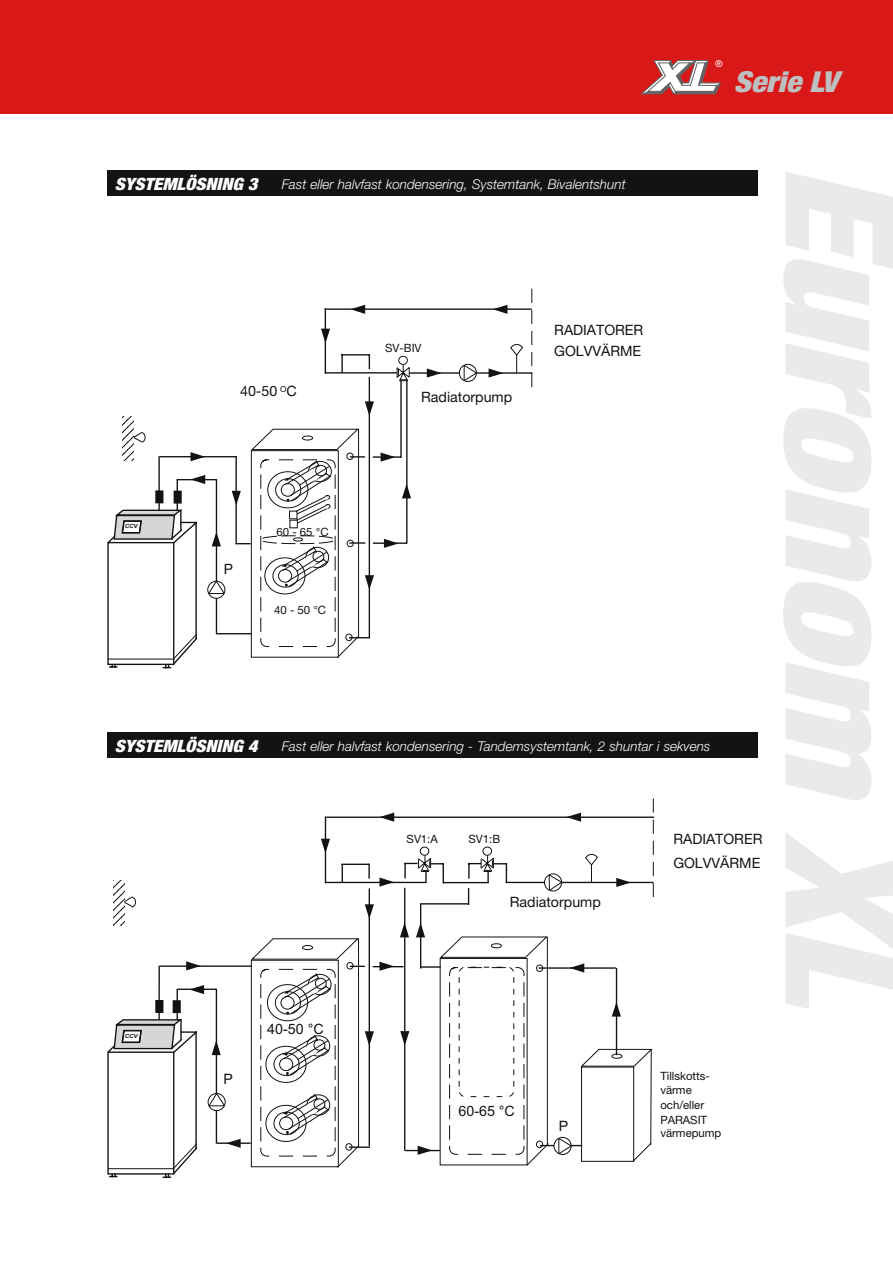
<style>
.page{position:relative;width:893px;height:1263px;background:#fff}
.page>*{position:absolute;margin:0;border:0;box-sizing:border-box;transform-origin:0 0}
.t1{font:italic 900 condensed 154.95px "Helvetica Neue";color:#e9eaeb;scale:1.1 1}
.t2{font:italic 900 condensed 28.95px "Helvetica Neue";color:#bebfc1;scale:1.1 1}
.t3{font:italic 900 condensed 16.95px "Helvetica Neue";color:#fff;scale:1.1 1}
.t4{font:14.25px/21.1px "Helvetica Neue";color:#141314}
.t5{font:14.25px "Arial";color:#141314}
.t6{font:italic 300 13.5px "Helvetica Neue";color:#fff}
.t7{font:11.4px/14.2px "Helvetica Neue";color:#141314}
.t8{font:condensed 9.6px "Helvetica Neue";color:#fff}
.t9{font:700 5.7px "Arial";color:#141314;scale:1.1 1}
</style>
<div class="page">
<div style="left:0;top:0;width:893px;height:114px;background:#d91918"></div>
<svg style="left:641px;top:60px;width:80px;height:34px"></svg>
<div style="left:107px;top:170px;width:651px;height:26px;background:#141314"></div>
<div style="left:107px;top:732px;width:651px;height:26px;background:#141314"></div>
<hr style="left:400px;top:381px;width:2px;height:77px;background:#141314">
<hr style="left:373px;top:456px;width:27px;height:2px;background:#141314">
<hr style="left:369px;top:377px;width:1px;height:260px;background:#141314">
<hr style="left:325px;top:372px;width:72px;height:1px;background:#141314">
<hr style="left:325px;top:309px;width:1px;height:65px;background:#141314">
<hr style="left:325px;top:308px;width:207px;height:2px;background:#141314">
<hr style="left:158px;top:456px;width:2px;height:55px;background:#141314">
<hr style="left:177px;top:479px;width:1px;height:33px;background:#141314">
<div style="left:156px;top:491px;width:7px;height:12px;background:#141314"></div>
<div style="left:155px;top:490px;width:8px;height:13px;border:1px solid #141314"></div>
<div style="left:174px;top:491px;width:7px;height:12px;background:#141314"></div>
<div style="left:174px;top:491px;width:8px;height:13px;border:1px solid #141314"></div>
<hr style="left:373px;top:542px;width:34px;height:2px;background:#141314">
<hr style="left:406px;top:381px;width:1px;height:162px;background:#141314">
<hr style="left:410px;top:372px;width:122px;height:2px;background:#141314">
<svg style="left:341px;top:356px;width:2px;height:16px"></svg>
<hr style="left:341px;top:354px;width:28px;height:2px;background:#141314">
<svg style="left:369px;top:354px;width:1px;height:15px"></svg>
<hr style="left:216px;top:479px;width:1px;height:154px;background:#141314">
<hr style="left:177px;top:479px;width:39px;height:1px;background:#141314">
<hr style="left:160px;top:456px;width:77px;height:1px;background:#141314">
<hr style="left:216px;top:633px;width:35px;height:1px;background:#141314">
<svg style="left:107px;top:508px;width:91px;height:160px"></svg>
<svg style="left:396px;top:356px;width:14px;height:25px"></svg>
<svg style="left:532px;top:289px;width:1px;height:14px"></svg>
<svg style="left:532px;top:310px;width:1px;height:14px"></svg>
<svg style="left:532px;top:331px;width:1px;height:14px"></svg>
<svg style="left:532px;top:352px;width:1px;height:14px"></svg>
<svg style="left:532px;top:373px;width:1px;height:14px"></svg>
<svg style="left:123px;top:416px;width:23px;height:45px"></svg>
<svg style="left:190px;top:452px;width:15px;height:9px"></svg>
<svg style="left:212px;top:532px;width:9px;height:14px"></svg>
<svg style="left:190px;top:475px;width:15px;height:9px"></svg>
<svg style="left:232px;top:428px;width:142px;height:230px"></svg>
<svg style="left:402px;top:484px;width:9px;height:14px"></svg>
<svg style="left:384px;top:539px;width:15px;height:9px"></svg>
<svg style="left:381px;top:452px;width:14px;height:10px"></svg>
<svg style="left:365px;top:401px;width:9px;height:15px"></svg>
<svg style="left:321px;top:329px;width:9px;height:14px"></svg>
<svg style="left:350px;top:305px;width:15px;height:9px"></svg>
<svg style="left:427px;top:368px;width:14px;height:10px"></svg>
<svg style="left:489px;top:368px;width:14px;height:10px"></svg>
<svg style="left:493px;top:305px;width:14px;height:9px"></svg>
<svg style="left:459px;top:364px;width:17px;height:17px"></svg>
<div style="left:459px;top:364px;width:18px;height:18px;border:1px solid #141314;border-radius:50%"></div>
<svg style="left:463px;top:364px;width:15px;height:18px"></svg>
<div style="left:207px;top:581px;width:18px;height:18px;border:1px solid #141314;border-radius:50%"></div>
<svg style="left:208px;top:580px;width:17px;height:17px"></svg>
<svg style="left:510px;top:344px;width:13px;height:29px"></svg>
<hr style="left:540px;top:1145px;width:42px;height:1px;background:#141314">
<hr style="left:404px;top:888px;width:1px;height:263px;background:#141314">
<hr style="left:373px;top:966px;width:31px;height:1px;background:#141314">
<hr style="left:369px;top:888px;width:1px;height:258px;background:#141314">
<hr style="left:325px;top:882px;width:101px;height:1px;background:#141314">
<hr style="left:325px;top:816px;width:1px;height:67px;background:#141314">
<hr style="left:326px;top:816px;width:328px;height:2px;background:#141314">
<hr style="left:158px;top:966px;width:2px;height:55px;background:#141314">
<hr style="left:177px;top:989px;width:1px;height:33px;background:#141314">
<div style="left:156px;top:1001px;width:7px;height:11px;background:#141314"></div>
<div style="left:155px;top:1000px;width:8px;height:13px;border:1px solid #141314"></div>
<div style="left:173px;top:1001px;width:7px;height:11px;background:#141314"></div>
<div style="left:173px;top:1000px;width:8px;height:13px;border:1px solid #141314"></div>
<hr style="left:405px;top:1150px;width:35px;height:1px;background:#141314">
<hr style="left:421px;top:966px;width:20px;height:2px;background:#141314">
<hr style="left:420px;top:903px;width:1px;height:65px;background:#141314">
<hr style="left:506px;top:882px;width:147px;height:1px;background:#141314">
<svg style="left:341px;top:864px;width:29px;height:18px"></svg>
<hr style="left:216px;top:989px;width:1px;height:155px;background:#141314">
<hr style="left:178px;top:988px;width:38px;height:2px;background:#141314">
<hr style="left:160px;top:965px;width:92px;height:2px;background:#141314">
<hr style="left:217px;top:1142px;width:34px;height:2px;background:#141314">
<svg style="left:107px;top:1018px;width:91px;height:160px"></svg>
<svg style="left:439px;top:936px;width:109px;height:22px"></svg>
<hr style="left:547px;top:937px;width:1px;height:208px;background:#141314">
<svg style="left:404px;top:847px;width:40px;height:36px"></svg>
<hr style="left:443px;top:882px;width:46px;height:1px;background:#141314">
<hr style="left:420px;top:903px;width:49px;height:1px;background:#141314">
<svg style="left:468px;top:847px;width:39px;height:58px"></svg>
<hr style="left:539px;top:967px;width:77px;height:2px;background:#141314">
<svg style="left:449px;top:964px;width:100px;height:202px"></svg>
<svg style="left:580px;top:1048px;width:73px;height:114px"></svg>
<hr style="left:616px;top:968px;width:1px;height:87px;background:#141314">
<svg style="left:653px;top:798px;width:1px;height:14px"></svg>
<svg style="left:653px;top:820px;width:1px;height:14px"></svg>
<svg style="left:653px;top:841px;width:1px;height:14px"></svg>
<svg style="left:653px;top:862px;width:1px;height:14px"></svg>
<svg style="left:653px;top:883px;width:1px;height:14px"></svg>
<svg style="left:113px;top:881px;width:23px;height:44px"></svg>
<svg style="left:365px;top:904px;width:9px;height:15px"></svg>
<svg style="left:321px;top:839px;width:9px;height:14px"></svg>
<svg style="left:379px;top:877px;width:15px;height:10px"></svg>
<svg style="left:186px;top:961px;width:15px;height:9px"></svg>
<svg style="left:570px;top:963px;width:14px;height:9px"></svg>
<svg style="left:418px;top:1146px;width:14px;height:9px"></svg>
<svg style="left:379px;top:812px;width:15px;height:10px"></svg>
<svg style="left:566px;top:812px;width:15px;height:10px"></svg>
<svg style="left:616px;top:878px;width:15px;height:9px"></svg>
<svg style="left:250px;top:938px;width:144px;height:230px"></svg>
<svg style="left:400px;top:1031px;width:9px;height:15px"></svg>
<svg style="left:400px;top:923px;width:9px;height:14px"></svg>
<svg style="left:212px;top:1040px;width:9px;height:15px"></svg>
<svg style="left:189px;top:985px;width:15px;height:9px"></svg>
<svg style="left:226px;top:1139px;width:15px;height:9px"></svg>
<svg style="left:416px;top:923px;width:9px;height:14px"></svg>
<svg style="left:612px;top:1002px;width:9px;height:14px"></svg>
<div style="left:544px;top:873px;width:18px;height:18px;border:1px solid #141314;border-radius:50%"></div>
<svg style="left:548px;top:874px;width:15px;height:18px"></svg>
<div style="left:554px;top:1137px;width:17px;height:18px;border:1px solid #141314;border-radius:50%"></div>
<svg style="left:558px;top:1137px;width:14px;height:18px"></svg>
<div style="left:208px;top:1093px;width:18px;height:18px;border:1px solid #141314;border-radius:50%"></div>
<svg style="left:208px;top:1092px;width:18px;height:15px"></svg>
<svg style="left:585px;top:854px;width:13px;height:28px"></svg>
<p class="t8" style="left:715px;top:58px;width:9px">®</p>
<h2 class="t2" style="left:734px;top:64px;width:96px">Serie LV</h2>
<p class="t3" style="left:115px;top:174px;width:131px">SYSTEMLÖSNING 3</p>
<p class="t6" style="left:282px;top:176px;width:345px">Fast eller halvfast kondensering, Systemtank, Bivalentshunt</p>
<p class="t7" style="left:385px;top:340px;width:38px">SV-BIV</p>
<p class="t4" style="left:554px;top:319px;width:91px">RADIATORER<br>GOLVVÄRME</p>
<p class="t9" style="left:125px;top:523px;width:14px">CCV</p>
<p class="t4" style="left:240px;top:380px;width:58px">40-50 <sup>O</sup>C</p>
<p class="t4" style="left:224px;top:558px;width:11px">P</p>
<p class="t7" style="left:277px;top:524px;width:54px">60 - 65 °C</p>
<p class="t7" style="left:274px;top:602px;width:54px">40 - 50 °C</p>
<p class="t4" style="left:421px;top:386px;width:93px">Radiatorpump</p>
<p class="t3" style="left:115px;top:736px;width:131px">SYSTEMLÖSNING 4</p>
<p class="t6" style="left:282px;top:738px;width:430px">Fast eller halvfast kondensering - Tandemsystemtank, 2 shuntar i sekvens</p>
<p class="t7" style="left:407px;top:831px;width:33px">SV1:A</p>
<p class="t7" style="left:469px;top:831px;width:33px">SV1:B</p>
<p class="t4" style="left:510px;top:891px;width:93px">Radiatorpump</p>
<p class="t4" style="left:673px;top:827px;width:91px;line-height:23.5px">RADIATORER<br>GOLVVÄRME</p>
<p class="t9" style="left:125px;top:1032px;width:14px">CCV</p>
<p class="t5" style="left:224px;top:1069px;width:11px">P</p>
<p class="t5" style="left:267px;top:1020px;width:58px">40-50 °C</p>
<p class="t5" style="left:458px;top:1102px;width:58px">60-65 °C</p>
<p class="t5" style="left:559px;top:1117px;width:11px">P</p>
<p class="t7" style="left:660px;top:1069px;width:51px">Tillskotts&shy;värme och/eller</p>
<p class="t7" style="left:660px;top:1113px;width:63px;line-height:12.9px">PARASIT värmepump</p>
<h1 class="t1" style="left:936px;top:164px;width:770px;rotate:90deg">Euronom XL</h1>
</div>
